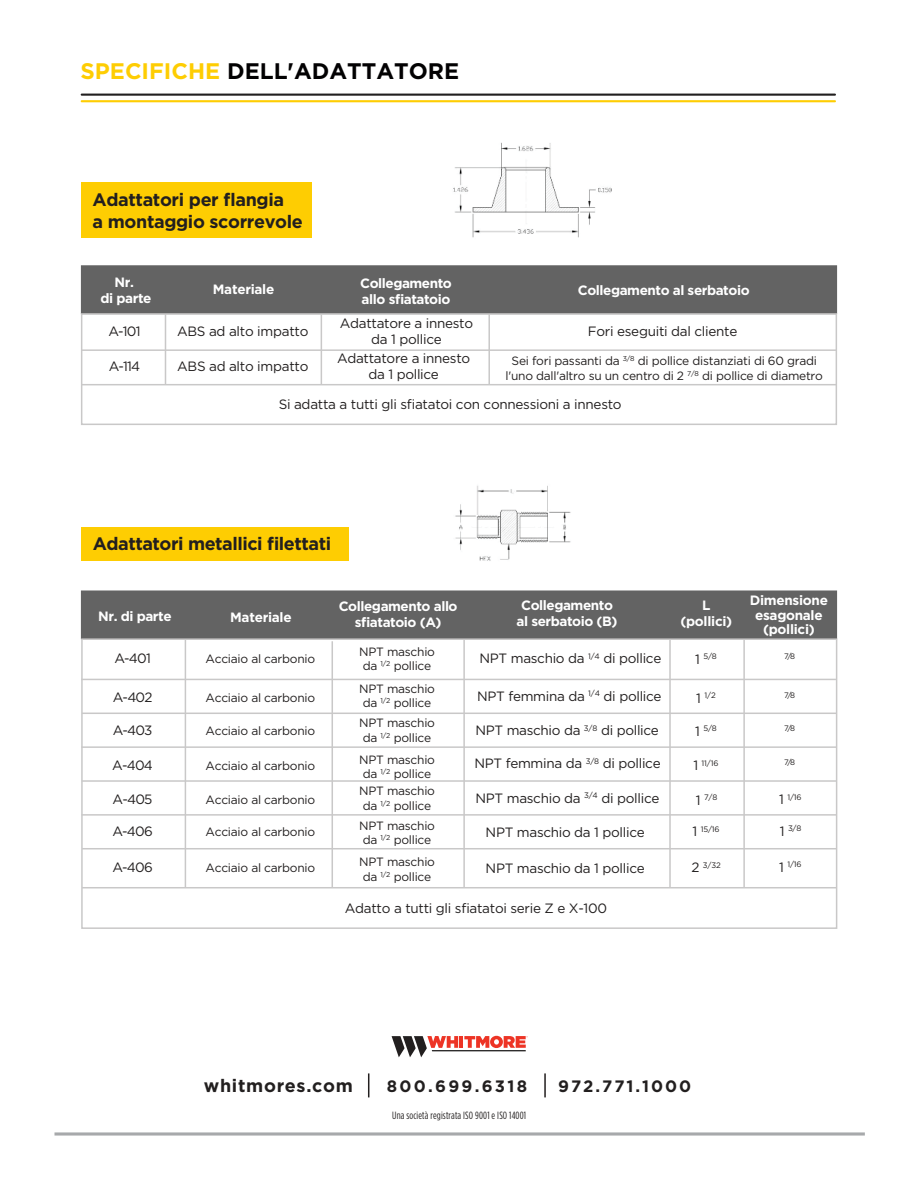
<style>
.page{position:relative;width:918px;height:1188px;background:#fff}
.page>*{position:absolute;margin:0;border:0;box-sizing:border-box;transform-origin:0 0}
.t1{font:700 22.5px "Gotham";color:#020102}
.t2{font:700 18px/21.6px "Gotham";letter-spacing:-.02em;color:#221f1f}
.t3{font:700 18px "Gotham";letter-spacing:.04em;color:#221f1f}
.t4{font:700 16.5px "Gotham";letter-spacing:.13em;color:#221f1f}
.t5{font:13.5px/16.2px "Gotham";letter-spacing:-.02em;color:#221f1f;text-align:center}
.t6{font:700 13.5px/16.2px "Gotham";letter-spacing:-.03em;color:#fff;text-align:center}
.t7{font:12px/14.4px "Gotham";letter-spacing:-.02em;color:#221f1f;text-align:center}
.t8{font:10.5px "Gotham Condensed";letter-spacing:.015em;color:#221f1f}
.t9{font:7.8px "Gotham";letter-spacing:-.02em;color:#221f1f}
.s1{color:#fecd02}
.s2{font-size:13.5px}
</style>
<div class="page">
<svg style="left:54px;top:1132px;width:810px;height:4px;background:#babcbd"></svg>
<hr style="left:81px;top:100px;width:755px;height:2px;background:#fecd02">
<hr style="left:81px;top:94px;width:755px;height:2px;background:#221f1f">
<div style="left:81px;top:265px;width:756px;height:49px;background:#636363;border:2px solid #636363"></div>
<div style="left:81px;top:313px;width:756px;height:112px;border:2px solid #c9c8c8"></div>
<hr style="left:82px;top:384px;width:754px;height:1px;background:#c9c8c8">
<hr style="left:82px;top:349px;width:754px;height:2px;background:#c9c8c8">
<hr style="left:488px;top:314px;width:2px;height:71px;background:#c9c8c8">
<hr style="left:320px;top:315px;width:2px;height:70px;background:#c9c8c8">
<hr style="left:165px;top:314px;width:1px;height:71px;background:#c9c8c8">
<div style="left:82px;top:527px;width:267px;height:34px;background:#fecd02"></div>
<div style="left:82px;top:182px;width:230px;height:56px;background:#fecd02"></div>
<img style="left:453px;top:142px;width:159px;height:96px">
<img style="left:455px;top:485px;width:116px;height:76px">
<div style="left:81px;top:590px;width:756px;height:49px;background:#636363;border:2px solid #636363"></div>
<div style="left:81px;top:638px;width:756px;height:291px;border:2px solid #c9c8c8"></div>
<hr style="left:82px;top:713px;width:754px;height:1px;background:#c9c8c8">
<hr style="left:82px;top:780px;width:754px;height:2px;background:#c9c8c8">
<hr style="left:81px;top:814px;width:755px;height:2px;background:#c9c8c8">
<hr style="left:81px;top:746px;width:755px;height:2px;background:#c9c8c8">
<hr style="left:81px;top:679px;width:755px;height:1px;background:#c9c8c8">
<hr style="left:82px;top:848px;width:754px;height:1px;background:#c9c8c8">
<hr style="left:82px;top:887px;width:754px;height:1px;background:#c9c8c8">
<hr style="left:743px;top:639px;width:2px;height:249px;background:#c9c8c8">
<hr style="left:669px;top:639px;width:1px;height:249px;background:#c9c8c8">
<hr style="left:463px;top:639px;width:2px;height:249px;background:#c9c8c8">
<hr style="left:331px;top:641px;width:2px;height:247px;background:#c9c8c8">
<hr style="left:185px;top:639px;width:1px;height:249px;background:#c9c8c8">
<svg style="left:368px;top:1073px;width:1px;height:24px"></svg>
<hr style="left:544px;top:1073px;width:2px;height:24px;background:#221f1f">
<hr style="left:432px;top:1050px;width:93px;height:1px;background:#221f1f">
<hr style="left:459px;top:1036px;width:4px;height:12px;background:#ed3425">
<svg style="left:391px;top:1036px;width:67px;height:21px"></svg>
<svg style="left:464px;top:1036px;width:64px;height:12px"></svg>
<h1 class="t1" style="left:80px;top:61px;width:380px"><span class="s1">SPECIFICHE</span> DELL'ADATTATORE</h1>
<h2 class="t2" style="left:93px;top:190px;width:212px">Adattatori per flangia<br>a montaggio scorrevole</h2>
<p class="t6" style="left:101px;top:275px;width:52px">Nr.<br>di parte</p>
<p class="t5" style="left:108px;top:323px;width:34px">A-101</p>
<p class="t5" style="left:177px;top:323px;width:133px">ABS ad alto impatto</p>
<p class="t5" style="left:340px;top:316px;width:135px">Adattatore a innesto da 1 pollice</p>
<p class="t5" style="left:109px;top:359px;width:33px">A-114</p>
<p class="t5" style="left:177px;top:359px;width:133px">ABS ad alto impatto</p>
<p class="t5" style="left:337px;top:351px;width:135px">Adattatore a innesto da 1 pollice</p>
<p class="t5" style="left:279px;top:397px;width:344px">Si adatta a tutti gli sfiatatoi con connessioni a innesto</p>
<p class="t6" style="left:213px;top:282px;width:63px">Materiale</p>
<p class="t6" style="left:360px;top:275px;width:93px;text-align:left">Collegamento allo sfiatatoio</p>
<p class="t6" style="left:578px;top:283px;width:173px">Collegamento al serbatoio</p>
<p class="t5" style="left:588px;top:323px;width:151px">Fori eseguiti dal cliente</p>
<p class="t7" style="left:505px;top:354px;width:319px;line-height:15px">Sei fori passanti da <sup>3/8</sup> di pollice distanziati di 60 gradi l'uno dall'altro su un centro di 2 <sup>7/8</sup> di pollice di diametro</p>
<h2 class="t2" style="left:93px;top:534px;width:240px">Adattatori metallici filettati</h2>
<p class="t6" style="left:230px;top:610px;width:63px">Materiale</p>
<p class="t6" style="left:339px;top:599px;width:120px">Collegamento allo sfiatatoio (A)</p>
<p class="t6" style="left:516px;top:598px;width:102px">Collegamento al serbatoio (B)</p>
<p class="t6" style="left:680px;top:598px;width:53px">L (pollici)</p>
<p class="t6" style="left:750px;top:594px;width:79px;line-height:14.2px">Dimensione esagonale (pollici)</p>
<p class="t6" style="left:98px;top:609px;width:75px">Nr. di parte</p>
<p class="t5" style="left:114px;top:651px;width:38px">A-401</p>
<p class="t7" style="left:205px;top:652px;width:111px">Acciaio al carbonio</p>
<p class="t7" style="left:359px;top:645px;width:77px">NPT maschio da <sup>1/2</sup> pollice</p>
<p class="t7" style="left:359px;top:682px;width:77px">NPT maschio da <sup>1/2</sup> pollice</p>
<p class="t7" style="left:359px;top:716px;width:77px">NPT maschio da <sup>1/2</sup> pollice</p>
<p class="t7" style="left:359px;top:753px;width:77px">NPT maschio da <sup>1/2</sup> pollice</p>
<p class="t7" style="left:359px;top:784px;width:77px">NPT maschio da <sup>1/2</sup> pollice</p>
<p class="t7" style="left:359px;top:819px;width:77px">NPT maschio da <sup>1/2</sup> pollice</p>
<p class="t7" style="left:359px;top:856px;width:77px">NPT maschio da <sup>1/2</sup> pollice</p>
<p class="t5" style="left:479px;top:651px;width:183px">NPT maschio da <sup>1/4</sup> di pollice</p>
<p class="t9" style="left:695px;top:653px;width:23px"><span class="s2">1</span> 5/8</p>
<p class="t9" style="left:784px;top:652px;width:13px">7/8</p>
<p class="t5" style="left:113px;top:690px;width:41px">A-402</p>
<p class="t7" style="left:205px;top:691px;width:111px">Acciaio al carbonio</p>
<p class="t5" style="left:477px;top:689px;width:186px">NPT femmina da <sup>1/4</sup> di pollice</p>
<p class="t9" style="left:696px;top:692px;width:21px"><span class="s2">1</span> 1/2</p>
<p class="t9" style="left:784px;top:691px;width:13px">7/8</p>
<p class="t5" style="left:113px;top:723px;width:41px">A-403</p>
<p class="t7" style="left:205px;top:724px;width:111px">Acciaio al carbonio</p>
<p class="t5" style="left:475px;top:723px;width:185px">NPT maschio da <sup>3/8</sup> di pollice</p>
<p class="t9" style="left:695px;top:725px;width:23px"><span class="s2">1</span> 5/8</p>
<p class="t9" style="left:784px;top:724px;width:13px">7/8</p>
<p class="t5" style="left:112px;top:757px;width:42px">A-404</p>
<p class="t7" style="left:205px;top:759px;width:111px">Acciaio al carbonio</p>
<p class="t5" style="left:474px;top:756px;width:188px">NPT femmina da <sup>3/8</sup> di pollice</p>
<p class="t9" style="left:693px;top:760px;width:27px"><span class="s2">1</span> 11/16</p>
<p class="t9" style="left:784px;top:759px;width:13px">7/8</p>
<p class="t5" style="left:113px;top:792px;width:41px">A-405</p>
<p class="t7" style="left:205px;top:793px;width:111px">Acciaio al carbonio</p>
<p class="t5" style="left:475px;top:791px;width:185px">NPT maschio da <sup>3/4</sup> di pollice</p>
<p class="t9" style="left:695px;top:794px;width:23px"><span class="s2">1</span> 7/8</p>
<p class="t9" style="left:779px;top:793px;width:24px"><span class="s2">1</span> 1/16</p>
<p class="t5" style="left:112px;top:823px;width:42px">A-406</p>
<p class="t7" style="left:205px;top:825px;width:111px">Acciaio al carbonio</p>
<p class="t5" style="left:485px;top:825px;width:161px">NPT maschio da 1 pollice</p>
<p class="t9" style="left:692px;top:826px;width:29px"><span class="s2">1</span> 15/16</p>
<p class="t9" style="left:779px;top:825px;width:23px"><span class="s2">1</span> 3/8</p>
<p class="t5" style="left:112px;top:859px;width:42px">A-406</p>
<p class="t7" style="left:205px;top:861px;width:111px">Acciaio al carbonio</p>
<p class="t5" style="left:485px;top:861px;width:161px">NPT maschio da 1 pollice</p>
<p class="t9" style="left:691px;top:862px;width:31px"><span class="s2">2</span> 3/32</p>
<p class="t9" style="left:779px;top:861px;width:24px"><span class="s2">1</span> 1/16</p>
<p class="t5" style="left:345px;top:901px;width:264px">Adatto a tutti gli sfiatatoi serie Z e X-100</p>
<h2 class="t3" style="left:204px;top:1077px;width:150px">whitmores.com</h2>
<p class="t4" style="left:387px;top:1079px;width:142px">800.699.6318</p>
<p class="t4" style="left:558px;top:1079px;width:134px">972.771.1000</p>
<p class="t8" style="left:392px;top:1111px;width:135px">Una società registrata ISO 9001 e ISO 14001</p>
</div>
